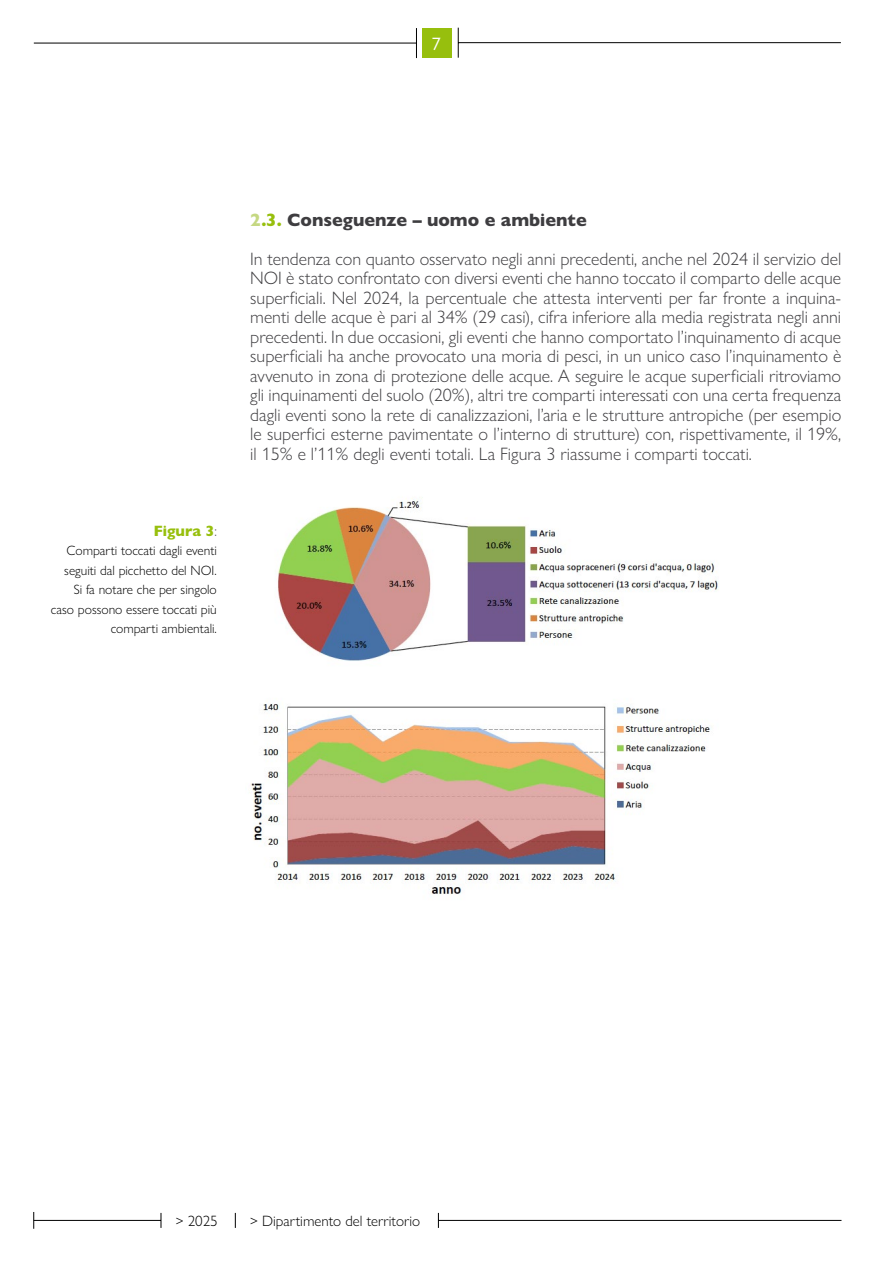
<style>
.page{position:relative;width:893px;height:1263px;background:#fff}
.page>*{position:absolute;margin:0;border:0;box-sizing:border-box;transform-origin:0 0}
.t1{font:300 18px/19.5px "Gill Sans Nova";color:#3e3d40}
.t2{font:18px "Gill Sans Nova";color:#fff}
.t3{font:300 15px "Gill Sans Nova";color:#000}
.t4{font:800 15px "Gill Sans Nova";color:#97bf0d}
.t5{font:300 13.5px/19.5px "Gill Sans Nova";color:#000;text-align:right}
.s1{font-weight:300;color:#58585a}
.s2{font-weight:800;color:#c5d882}
.s3{font-weight:800;color:#97bf0d}
.s4{font-weight:800}
</style>
<div class="page">
<div style="left:422px;top:28px;width:30px;height:29px;background:#97bf0d"></div>
<hr style="left:34px;top:43px;width:382px;height:1px;background:#000">
<hr style="left:416px;top:28px;width:1px;height:30px;background:#000">
<hr style="left:458px;top:42px;width:383px;height:1px;background:#000">
<hr style="left:458px;top:28px;width:1px;height:30px;background:#000">
<hr style="left:438px;top:1220px;width:403px;height:1px;background:#000">
<svg style="left:438px;top:1213px;width:1px;height:15px"></svg>
<hr style="left:34px;top:1220px;width:127px;height:1px;background:#000">
<svg style="left:161px;top:1213px;width:1px;height:15px"></svg>
<svg style="left:235px;top:1213px;width:1px;height:15px"></svg>
<svg style="left:33px;top:1212px;width:1px;height:17px"></svg>
<img style="left:251px;top:498px;width:468px;height:397px">
<p class="t2" style="left:432px;top:33px;width:10px">7</p>
<p class="t4" style="left:154px;top:521px;width:65px">Figura 3<span class="s1">:</span></p>
<p class="t5" style="left:51px;top:541px;width:167px">Comparti toccati dagli eventi seguiti dal picchetto del NOI.<br>Si fa notare che per singolo caso possono essere toccati più comparti ambientali.</p>
<p class="t1" style="left:250px;top:200px;width:592px;line-height:39px"><span class="s2">2</span><span class="s3">.3.</span> <span class="s4">Conseguenze – uomo e ambiente<br></span>In tendenza con quanto osservato negli anni precedenti, anche nel 2024 il servizio del</p>
<p class="t1" style="left:250px;top:268px;width:593px;text-align:justify">NOI è stato confrontato con diversi eventi che hanno toccato il comparto delle acque superficiali. Nel 2024, la percentuale che attesta interventi per far fronte a inquina&shy;menti delle acque è pari al 34% (29 casi), cifra inferiore alla media registrata negli anni precedenti. In due occasioni, gli eventi che hanno comportato l’inquinamento di acque superficiali ha anche provocato una moria di pesci, in un unico caso l’inquinamento è avvenuto in zona di protezione delle acque. A seguire le acque superficiali ritroviamo gli inquinamenti del suolo (20%), altri tre comparti interessati con una certa frequenza dagli eventi sono la rete di canalizzazioni, l’aria e le strutture antropiche (per esempio le superfici esterne pavimentate o l’interno di strutture) con, rispettivamente, il 19%, il 15% e l’11% degli eventi totali. La Figura 3 riassume i comparti toccati.</p>
<p class="t3" style="left:176px;top:1211px;width:43px">&gt; 2025</p>
<p class="t3" style="left:250px;top:1211px;width:171px">&gt; Dipartimento del territorio</p>
</div>
